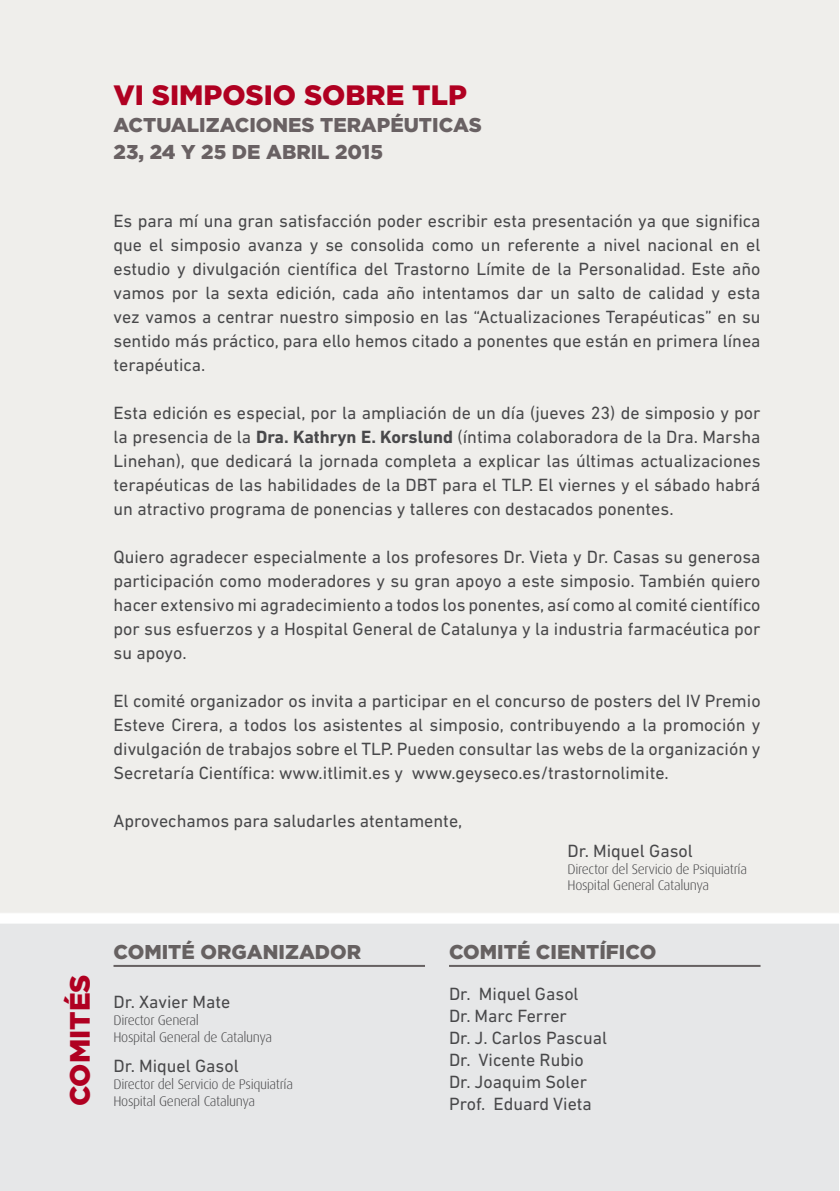
<style>
.page{position:relative;width:840px;height:1191px;background:#fff}
.page>*{position:absolute;margin:0;border:0;box-sizing:border-box;transform-origin:0 0}
.t1{font:900 28px "Gotham";color:#b00021}
.t2{font:900 20px/27px "Gotham";color:#696163}
.t3{font:900 20px "Gotham";color:#666161}
.t4{font:18px/24px "DIN Next LT Pro";color:#48484a;text-align:justify}
.t5{font:300 14px/16.8px "Dax";letter-spacing:-.025em;color:#48484a}
.s1{font-weight:700}
</style>
<div class="page">
<div style="left:0;top:924px;width:839px;height:267px;background:#e6e7e8"></div>
<div style="left:0;top:0;width:839px;height:913px;background:#efeeeb"></div>
<hr style="left:113px;top:965px;width:312px;height:2px;background:#666161">
<hr style="left:449px;top:965px;width:311px;height:2px;background:#666161">
<h1 class="t1" style="left:63px;top:1106px;width:134px;rotate:-90deg">COMITÉS</h1>
<h1 class="t1" style="left:113px;top:78px;width:354px">VI SIMPOSIO SOBRE TLP</h1>
<p class="t2" style="left:113px;top:110px;width:370px">ACTUALIZACIONES TERAPÉUTICAS<br>23, 24 Y 25 DE ABRIL 2015</p>
<p class="t4" style="left:113px;top:208px;width:648px">Es para mí una gran satisfacción poder escribir esta presentación ya que significa que el simposio avanza y se consolida como un referente a nivel nacional en el estudio y divulgación científica del Trastorno Límite de la Personalidad. Este año vamos por la sexta edición, cada año intentamos dar un salto de calidad y esta vez vamos a centrar nuestro simposio en las “Actualizaciones Terapéuticas” en su sentido más práctico, para ello hemos citado a ponentes que están en primera línea terapéutica.</p>
<p class="t4" style="left:113px;top:400px;width:648px">Esta edición es especial, por la ampliación de un día (jueves 23) de simposio y por la presencia de la <span class="s1">Dra. Kathryn E. Korslund</span> (íntima colaboradora de la Dra. Marsha Linehan), que dedicará la jornada completa a explicar las últimas actualizaciones terapéuticas de las habilidades de la DBT para el TLP. El viernes y el sábado habrá un atractivo programa de ponencias y talleres con destacados ponentes.</p>
<p class="t4" style="left:113px;top:544px;width:648px">Quiero agradecer especialmente a los profesores Dr. Vieta y Dr. Casas su generosa participación como moderadores y su gran apoyo a este simposio. También quiero hacer extensivo mi agradecimiento a todos los ponentes, así como al comité científico por sus esfuerzos y a Hospital General de Catalunya y la industria farmacéutica por su apoyo.</p>
<p class="t4" style="left:113px;top:688px;width:648px">El comité organizador os invita a participar en el concurso de posters del IV Premio Esteve Cirera, a todos los asistentes al simposio, contribuyendo a la promoción y divulgación de trabajos sobre el TLP. Pueden consultar las webs de la organización y Secretaría Científica: www.itlimit.es y www.geyseco.es/trastornolimite.</p>
<p class="t4" style="left:113px;top:808px;width:350px">Aprovechamos para saludarles atentamente,</p>
<p class="t4" style="left:567px;top:838px;width:127px">Dr. Miquel Gasol</p>
<p class="t5" style="left:567px;top:860px;width:181px">Director del Servicio de Psiquiatría<br>Hospital General Catalunya</p>
<p class="t3" style="left:113px;top:940px;width:249px">COMITÉ ORGANIZADOR</p>
<p class="t4" style="left:113px;top:990px;width:118px">Dr. Xavier Mate</p>
<p class="t5" style="left:113px;top:1012px;width:160px">Director General<br>Hospital General de Catalunya</p>
<p class="t4" style="left:113px;top:1053px;width:127px">Dr. Miquel Gasol</p>
<p class="t5" style="left:113px;top:1075px;width:181px">Director del Servicio de Psiquiatría<br>Hospital General Catalunya</p>
<p class="t3" style="left:449px;top:940px;width:209px">COMITÉ CIENTÍFICO</p>
<p class="t4" style="left:449px;top:983px;width:159px;line-height:22px;text-align:left">Dr. Miquel Gasol<br>Dr. Marc Ferrer<br>Dr. J. Carlos Pascual<br>Dr. Vicente Rubio<br>Dr. Joaquim Soler<br>Prof. Eduard Vieta</p>
</div>
